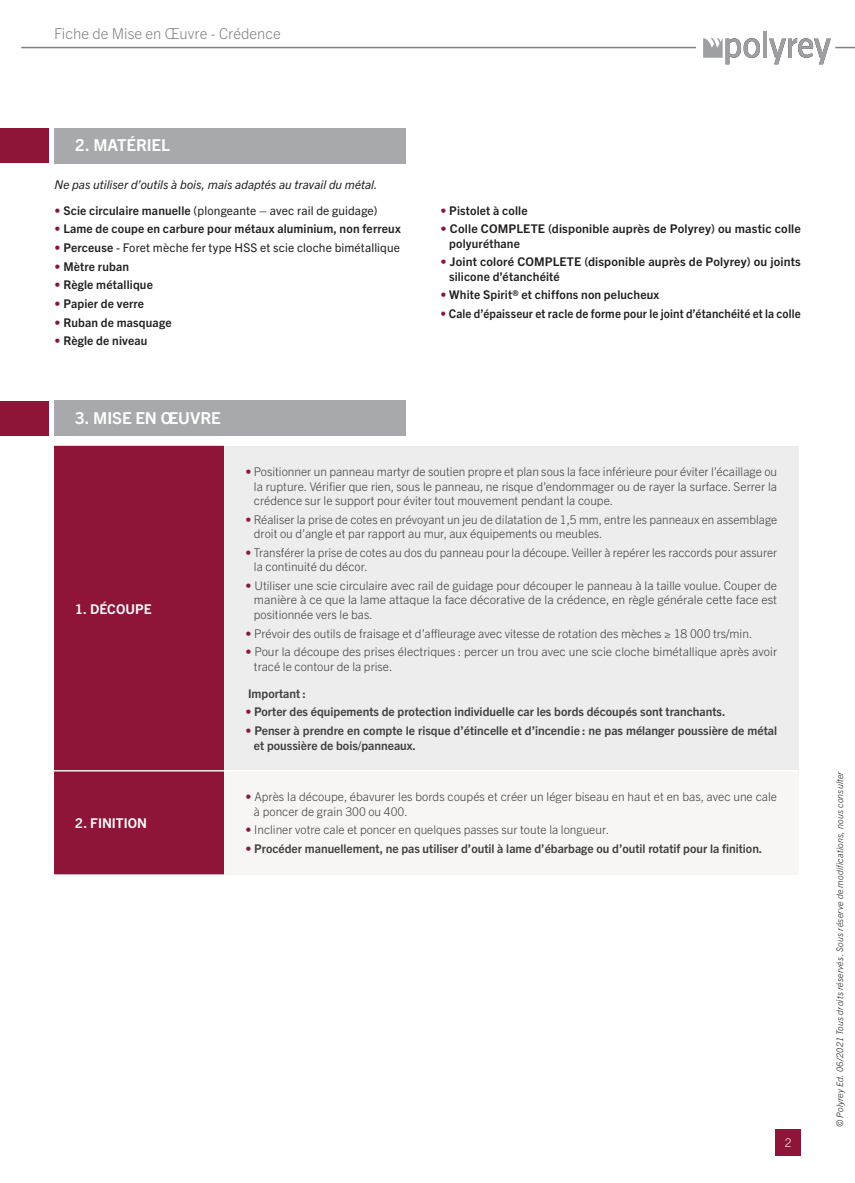
<style>
.page{position:relative;width:855px;height:1183px;background:#fff}
.page>*{position:absolute;margin:0;border:0;box-sizing:border-box;transform-origin:0 0}
.t1{font:700 16.5px "Trade Gothic Next LT Pro";letter-spacing:-.005em;color:#fff}
.t2{font:300 15px "Trade Gothic Next LT Pro";color:#808285}
.t3{font:700 13.5px "Trade Gothic Next LT Pro";letter-spacing:.005em;color:#fff}
.t4{font:300 12px/14.4px "Trade Gothic Next LT Pro";color:#3e3e3f}
.t5{font:700 12px/14.4px "Trade Gothic Next LT Pro";letter-spacing:.01em;color:#231f20}
.t6{font:700 12px/14.4px "Trade Gothic Next LT Pro";color:#3e3e3f}
.t7{font:12px "Trade Gothic Next LT Pro";letter-spacing:.01em;color:#231f20}
.t8{font:700 12px "Trade Gothic Next LT Pro";letter-spacing:.01em;color:#231f20;scale:.96 1}
.t9{font:italic 12px "Trade Gothic Next LT Pro";color:#231f20}
.t10{font:300 12px "Trade Gothic Next LT Pro";color:#fff}
.t11{font:italic 300 9px "Trade Gothic Next LT Pro";letter-spacing:.025em;color:#231f20}
.s1{color:#8e1438}
.s2{font-weight:700}
.s3{font-weight:400;color:#8e1438}
</style>
<div class="page">
<hr style="left:21px;top:47px;width:675px;height:1px;background:#808285">
<div style="left:775px;top:1128px;width:26px;height:26px;background:#8e1438"></div>
<div style="left:54px;top:445px;width:170px;height:429px;background:#8e1438"></div>
<div style="left:224px;top:445px;width:574px;height:325px;background:#ededed"></div>
<div style="left:224px;top:770px;width:574px;height:104px;background:#f7f6f5"></div>
<hr style="left:54px;top:769px;width:170px;height:2px;background:#ededed">
<hr style="left:224px;top:769px;width:574px;height:2px;background:#fff">
<hr style="left:763px;top:31px;width:4px;height:26px;background:#9d9fa2">
<svg style="left:769px;top:38px;width:86px;height:26px"></svg>
<svg style="left:703px;top:38px;width:57px;height:26px"></svg>
<div style="left:54px;top:128px;width:351px;height:35px;background:#a8a9ad"></div>
<div style="left:54px;top:400px;width:351px;height:36px;background:#a8a9ad"></div>
<div style="left:0;top:128px;width:49px;height:34px;background:#8e1438"></div>
<div style="left:0;top:401px;width:49px;height:34px;background:#8e1438"></div>
<p class="t2" style="left:54px;top:23px;width:228px">Fiche de Mise en Œuvre - Crédence</p>
<h1 class="t1" style="left:75px;top:134px;width:96px">2. MATÉRIEL</h1>
<p class="t9" style="left:55px;top:176px;width:324px">Ne pas utiliser d’outils à bois, mais adaptés au travail du métal.</p>
<p class="t7" style="left:55px;top:202px;width:324px"><span class="s1">•</span> <span class="s2">Scie circulaire manuelle</span> (plongeante – avec rail de guidage)</p>
<p class="t5" style="left:55px;top:221px;width:348px"><span class="s3">•</span> Lame de coupe en carbure pour métaux aluminium, non ferreux</p>
<p class="t7" style="left:55px;top:239px;width:347px"><span class="s1">•</span> <span class="s2">Perceuse</span> - Foret mèche fer type HSS et scie cloche bimétallique</p>
<p class="t5" style="left:55px;top:258px;width:76px"><span class="s3">•</span> Mètre ruban</p>
<p class="t5" style="left:55px;top:277px;width:100px"><span class="s3">•</span> Règle métallique</p>
<p class="t5" style="left:55px;top:295px;width:91px"><span class="s3">•</span> Papier de verre</p>
<p class="t5" style="left:55px;top:314px;width:118px"><span class="s3">•</span> Ruban de masquage</p>
<p class="t5" style="left:55px;top:333px;width:94px"><span class="s3">•</span> Règle de niveau</p>
<h1 class="t1" style="left:75px;top:406px;width:147px">3. MISE EN OEUVRE</h1>
<p class="t5" style="left:440px;top:202px;width:89px"><span class="s3">•</span> Pistolet à colle</p>
<p class="t5" style="left:449px;top:221px;width:353px;text-indent:-9px"><span class="s3">•</span> Colle COMPLETE (disponible auprès de Polyrey) ou mastic colle polyuréthane</p>
<p class="t5" style="left:449px;top:254px;width:353px;text-indent:-9px"><span class="s3">•</span> Joint coloré COMPLETE (disponible auprès de Polyrey) ou joints silicone d’étanchéité</p>
<p class="t5" style="left:440px;top:287px;width:220px"><span class="s3">•</span> White Spirit® et chiffons non pelucheux</p>
<p class="t8" style="left:440px;top:305px;width:377px"><span class="s3">•</span> Cale d’épaisseur et racle de forme pour le joint d’étanchéité et la colle</p>
<p class="t3" style="left:75px;top:599px;width:78px">1. DÉCOUPE</p>
<p class="t3" style="left:75px;top:813px;width:73px">2. FINITION</p>
<p class="t4" style="left:254px;top:464px;width:525px;text-align:justify;text-indent:-9px"><span class="s3">•</span> Positionner un panneau martyr de soutien propre et plan sous la face inférieure pour éviter l’écaillage ou la rupture. Vérifier que rien, sous le panneau, ne risque d’endommager ou de rayer la surface. Serrer la crédence sur le support pour éviter tout mouvement pendant la coupe.</p>
<p class="t4" style="left:254px;top:511px;width:525px;text-indent:-9px"><span class="s3">•</span> Réaliser la prise de cotes en prévoyant un jeu de dilatation de 1,5 mm, entre les panneaux en assemblage droit ou d’angle et par rapport au mur, aux équipements ou meubles.</p>
<p class="t4" style="left:254px;top:544px;width:525px;text-indent:-9px"><span class="s3">•</span> Transférer la prise de cotes au dos du panneau pour la découpe. Veiller à repérer les raccords pour assurer la continuité du décor.</p>
<p class="t4" style="left:254px;top:577px;width:525px;text-align:justify;text-indent:-9px"><span class="s3">•</span> Utiliser une scie circulaire avec rail de guidage pour découper le panneau à la taille voulue. Couper de manière à ce que la lame attaque la face décorative de la crédence, en règle générale cette face est positionnée vers le bas.</p>
<p class="t4" style="left:245px;top:625px;width:508px"><span class="s3">•</span> Prévoir des outils de fraisage et d’affleurage avec vitesse de rotation des mèches ≥ 18 000 trs/min.</p>
<p class="t4" style="left:254px;top:643px;width:525px;text-indent:-9px"><span class="s3">•</span> Pour la découpe des prises électriques : percer un trou avec une scie cloche bimétallique après avoir tracé le contour de la prise.</p>
<p class="t6" style="left:248px;top:685px;width:59px">Important :</p>
<p class="t6" style="left:245px;top:703px;width:481px"><span class="s3">•</span> Porter des équipements de protection individuelle car les bords découpés sont tranchants.</p>
<p class="t6" style="left:254px;top:722px;width:525px;text-indent:-9px"><span class="s1">•</span> Penser à prendre en compte le risque d’étincelle et d’incendie : ne pas mélanger poussière de métal et poussière de bois/panneaux.</p>
<p class="t4" style="left:254px;top:788px;width:525px;text-indent:-9px"><span class="s3">•</span> Après la découpe, ébavurer les bords coupés et créer un léger biseau en haut et en bas, avec une cale à poncer de grain 300 ou 400.</p>
<p class="t4" style="left:245px;top:821px;width:365px"><span class="s3">•</span> Incliner votre cale et poncer en quelques passes sur toute la longueur.</p>
<p class="t6" style="left:245px;top:840px;width:518px"><span class="s1">•</span> Procéder manuellement, ne pas utiliser d’outil à lame d’ébarbage ou d’outil rotatif pour la finition.</p>
<p class="t10" style="left:784px;top:1133px;width:8px">2</p>
<p class="t11" style="left:833px;top:1126px;width:357px;rotate:-90deg">© Polyrey Ed. 06/2021 Tous droits réservés. Sous réserve de modifications, nous consulter</p>
</div>
